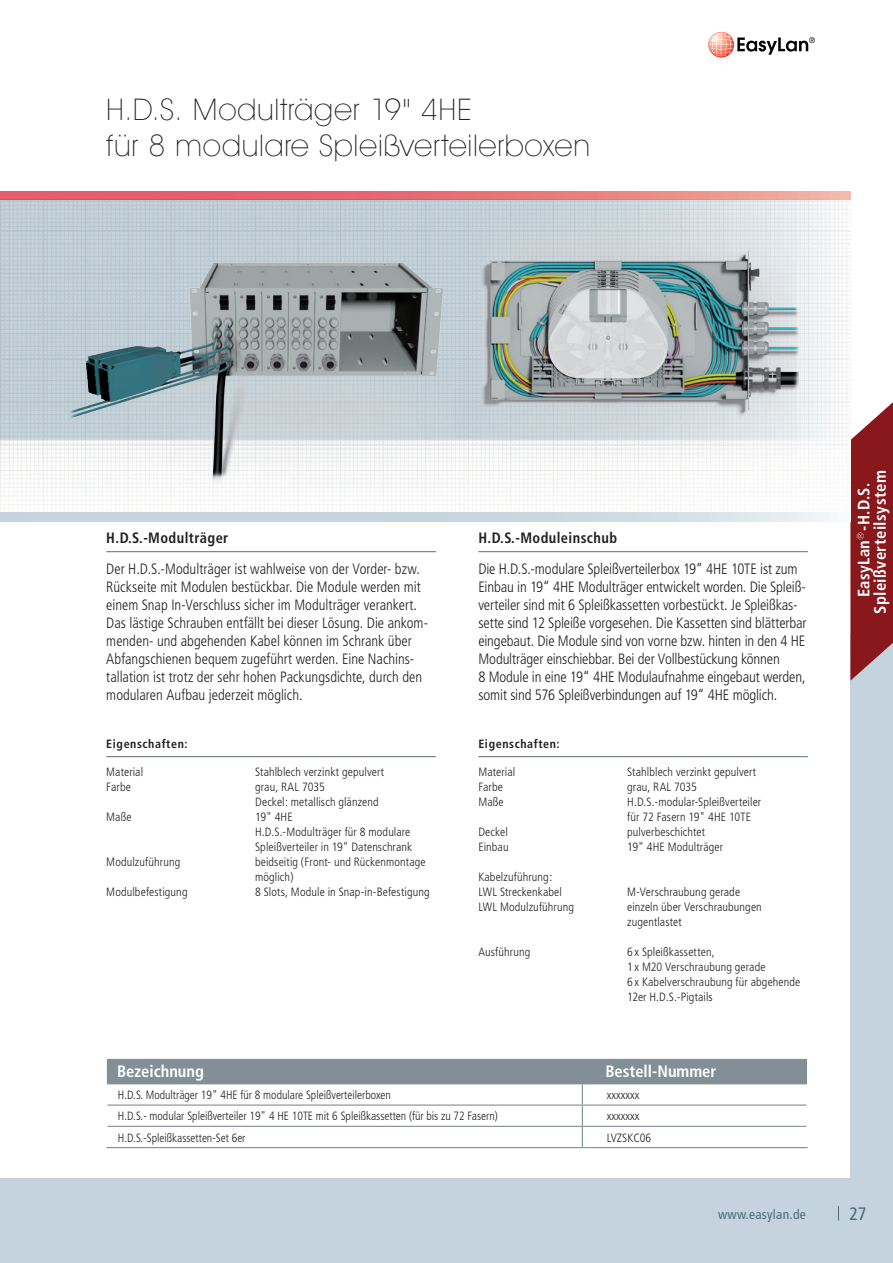
<style>
.page{position:relative;width:893px;height:1263px;background:#c4d3dd}
.page>*{position:absolute;margin:0;border:0;box-sizing:border-box;transform-origin:0 0}
.t1{font:200 30px/36px "Avant Garde IT Cby BT";letter-spacing:.025em;color:#231f20}
.t2{font:condensed 18px "Frutiger";color:#4d6a78}
.t3{font:700 condensed 16.5px/16.5px "Frutiger";letter-spacing:.015em;color:#fff;text-align:center}
.t4{font:300 condensed 15px/18px "Frutiger";letter-spacing:-.005em;color:#231f20}
.t5{font:700 condensed 15px "Frutiger";letter-spacing:.03em;color:#231f20;scale:.96 1}
.t6{font:condensed 13.5px "Frutiger";letter-spacing:.02em;color:#4d6a78}
.t7{font:300 condensed 12px/15px "Frutiger";letter-spacing:.01em;color:#231f20}
.t8{font:700 condensed 12px "Frutiger";letter-spacing:.05em;color:#231f20}
</style>
<div class="page">
<div style="left:0;top:0;width:850px;height:1178px;background:#fff"></div>
<svg style="left:838px;top:1206px;width:1px;height:14px"></svg>
<div style="left:840px;top:0;width:53px;height:632px;background:#fff"></div>
<svg style="left:850px;top:393px;width:43px;height:288px"></svg>
<svg style="left:708px;top:32px;width:26px;height:25px"></svg>
<svg style="left:709px;top:33px;width:106px;height:24px"></svg>
<img style="left:0;top:200px;width:850px;height:313px">
<svg style="left:0;top:513px;width:831px;height:8px;background:#ccd9e1"></svg>
<svg style="left:0;top:191px;width:850px;height:9px;background:#ea8081"></svg>
<img style="left:70px;top:193px;width:383px;height:295px">
<img style="left:480px;top:217px;width:318px;height:238px">
<hr style="left:106px;top:551px;width:330px;height:1px;background:#5c6f78">
<hr style="left:106px;top:756px;width:330px;height:1px;background:#5c6f78">
<hr style="left:478px;top:551px;width:330px;height:1px;background:#5c6f78">
<hr style="left:478px;top:756px;width:330px;height:1px;background:#5c6f78">
<svg style="left:106px;top:1059px;width:701px;height:88px"></svg>
<hr style="left:106px;top:1147px;width:476px;height:1px;background:#828f96">
<hr style="left:582px;top:1147px;width:225px;height:1px;background:#828f96">
<h1 class="t1" style="left:106px;top:91px;width:485px">H.D.S. Modulträger 19" 4HE<br>für 8 modulare Spleißverteilerboxen</h1>
<p class="t5" style="left:106px;top:529px;width:129px">H.D.S.-Modulträger</p>
<p class="t4" style="left:106px;top:560px;width:323px">Der H.D.S.-Modulträger ist wahlweise von der Vorder- bzw.<br>Rückseite mit Modulen bestückbar. Die Module werden mit einem Snap In-Verschluss sicher im Modulträger verankert.<br>Das lästige Schrauben entfällt bei dieser Lösung. Die ankom&shy;menden- und abgehenden Kabel können im Schrank über Abfangschienen bequem zugeführt werden. Eine Nachins&shy;tallation ist trotz der sehr hohen Packungsdichte, durch den modularen Aufbau jederzeit möglich.</p>
<p class="t8" style="left:106px;top:736px;width:83px">Eigenschaften:</p>
<p class="t7" style="left:106px;top:764px;width:38px">Material</p>
<p class="t7" style="left:255px;top:764px;width:131px">Stahlblech verzinkt gepulvert</p>
<p class="t7" style="left:106px;top:779px;width:26px">Farbe</p>
<p class="t7" style="left:255px;top:779px;width:125px">grau, RAL 7035<br>Deckel: metallisch glänzend</p>
<p class="t7" style="left:106px;top:809px;width:27px">Maße</p>
<p class="t7" style="left:255px;top:809px;width:159px">19" 4HE<br>H.D.S.-Modulträger für 8 modulare<br>Spleißverteiler in 19" Datenschrank</p>
<p class="t7" style="left:106px;top:854px;width:76px">Modulzuführung</p>
<p class="t7" style="left:255px;top:854px;width:172px">beidseitig (Front- und Rückenmontage möglich)</p>
<p class="t7" style="left:106px;top:884px;width:83px">Modulbefestigung</p>
<p class="t7" style="left:255px;top:884px;width:176px">8 Slots, Module in Snap-in-Befestigung</p>
<p class="t5" style="left:478px;top:529px;width:146px">H.D.S.-Moduleinschub</p>
<p class="t4" style="left:478px;top:560px;width:330px">Die H.D.S.-modulare Spleißverteilerbox 19“ 4HE 10TE ist zum Einbau in 19“ 4HE Modulträger entwickelt worden. Die Spleiß&shy;verteiler sind mit 6 Spleißkassetten vorbestückt. Je Spleißkas&shy;sette sind 12 Spleiße vorgesehen. Die Kassetten sind blätterbar eingebaut. Die Module sind von vorne bzw. hinten in den 4 HE Modulträger einschiebbar. Bei der Vollbestückung können<br>8 Module in eine 19“ 4HE Modulaufnahme eingebaut werden, somit sind 576 Spleißverbindungen auf 19“ 4HE möglich.</p>
<p class="t8" style="left:478px;top:736px;width:83px">Eigenschaften:</p>
<p class="t7" style="left:478px;top:764px;width:38px">Material</p>
<p class="t7" style="left:627px;top:764px;width:131px">Stahlblech verzinkt gepulvert</p>
<p class="t7" style="left:478px;top:779px;width:26px">Farbe</p>
<p class="t7" style="left:627px;top:779px;width:71px">grau, RAL 7035</p>
<p class="t7" style="left:478px;top:794px;width:27px">Maße</p>
<p class="t7" style="left:627px;top:794px;width:136px">H.D.S.-modular-Spleißverteiler für 72 Fasern 19" 4HE 10TE</p>
<p class="t7" style="left:478px;top:824px;width:31px">Deckel</p>
<p class="t7" style="left:627px;top:824px;width:80px">pulverbeschichtet</p>
<p class="t7" style="left:478px;top:839px;width:32px">Einbau</p>
<p class="t7" style="left:627px;top:839px;width:97px">19" 4HE Modulträger</p>
<p class="t7" style="left:478px;top:869px;width:85px">Kabelzuführung:<br>LWL Streckenkabel</p>
<p class="t7" style="left:627px;top:884px;width:114px">M-Verschraubung gerade</p>
<p class="t7" style="left:478px;top:899px;width:97px">LWL Modulzuführung</p>
<p class="t7" style="left:627px;top:899px;width:136px">einzeln über Verschraubungen zugentlastet</p>
<p class="t7" style="left:478px;top:944px;width:53px">Ausführung</p>
<p class="t7" style="left:627px;top:944px;width:175px">6 x Spleißkassetten,<br>1 x M20 Verschraubung gerade<br>6 x Kabelverschraubung für abgehende<br>12er H.D.S.-Pigtails</p>
<h3 class="t3" style="left:117px;top:1063px;width:88px">Bezeichnung</h3>
<h3 class="t3" style="left:605px;top:1063px;width:112px">Bestell-Nummer</h3>
<p class="t7" style="left:118px;top:1088px;width:274px">H.D.S. Modulträger 19" 4HE für 8 modulare Spleißverteilerboxen</p>
<p class="t7" style="left:607px;top:1088px;width:34px">xxxxxxx</p>
<p class="t7" style="left:118px;top:1109px;width:381px">H.D.S.- modular Spleißverteiler 19" 4 HE 10TE mit 6 Spleißkassetten (für bis zu 72 Fasern)</p>
<p class="t7" style="left:607px;top:1109px;width:34px">xxxxxxx</p>
<p class="t7" style="left:118px;top:1130px;width:129px">H.D.S.-Spleißkassetten-Set 6er</p>
<p class="t7" style="left:607px;top:1130px;width:46px">LVZSKC06</p>
<p class="t6" style="left:718px;top:1207px;width:89px">www.easylan.de</p>
<h3 class="t3" style="left:855px;top:614px;width:145px;rotate:-90deg">EasyLan<sup>®</sup>-H.D.S.<br>Spleißverteilsystem</h3>
<h2 class="t2" style="left:849px;top:1203px;width:19px">27</h2>
</div>
